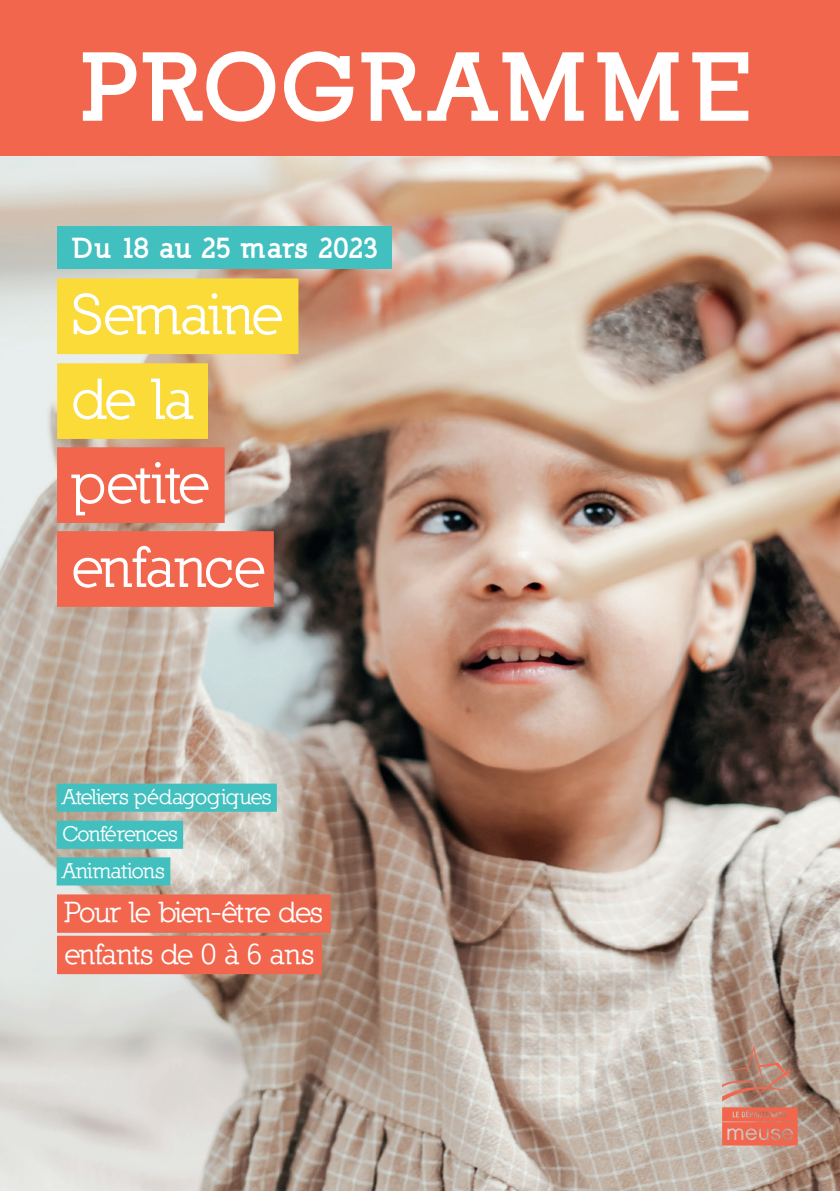
<style>
.page{position:relative;width:840px;height:1191px;background:#fff}
.page>*{position:absolute;margin:0;border:0;box-sizing:border-box;transform-origin:0 0}
.t1{font:900 92px "Nilland";letter-spacing:.05em;color:#fff}
.t2{font:700 58.2px/84.2px "Nilland";letter-spacing:-.025em;color:#fff}
.t3{font:700 29.6px/41.4px "Nilland";letter-spacing:-.035em;color:#fff}
.t4{font:900 27.2px "Nilland";letter-spacing:-.005em;color:#fff}
.t5{font:700 21.6px/36.6px "Nilland";letter-spacing:-.025em;color:#fff}
</style>
<div class="page">
<img style="left:0;top:156px;width:839px;height:1035px">
<div style="left:57px;top:783px;width:220px;height:28px;background:#42c0bf"></div>
<div style="left:57px;top:278px;width:241px;height:76px;background:#fadb38"></div>
<div style="left:57px;top:363px;width:151px;height:76px;background:#fadb38"></div>
<div style="left:57px;top:447px;width:167px;height:76px;background:#f2664e"></div>
<div style="left:57px;top:531px;width:217px;height:76px;background:#f2664e"></div>
<div style="left:57px;top:820px;width:126px;height:29px;background:#42c0bf"></div>
<div style="left:57px;top:857px;width:113px;height:28px;background:#42c0bf"></div>
<div style="left:57px;top:226px;width:334px;height:43px;background:#42c0bf"></div>
<div style="left:57px;top:894px;width:273px;height:38px;background:#f2664e"></div>
<div style="left:57px;top:935px;width:265px;height:39px;background:#f2664e"></div>
<svg style="left:721px;top:1045px;width:76px;height:56px;background:#ad8878"></svg>
<svg style="left:721px;top:1107px;width:76px;height:38px;background:#e7735e"></svg>
<div style="left:0;top:0;width:839px;height:156px;background:#f2664e"></div>
<h1 class="t1" style="left:84px;top:29px;width:672px">PROGRAMME</h1>
<p class="t4" style="left:73px;top:231px;width:307px">Du 18 au 25 mars 2023</p>
<h2 class="t2" style="left:72px;top:271px;width:213px">Semaine de la petite enfance</h2>
<p class="t5" style="left:62px;top:778px;width:211px">Ateliers pédagogiques</p>
<p class="t5" style="left:62px;top:815px;width:117px">Conférences<br>Animations</p>
<h3 class="t3" style="left:64px;top:891px;width:260px">Pour le bien-être des enfants de 0 à 6 ans</h3>
</div>
